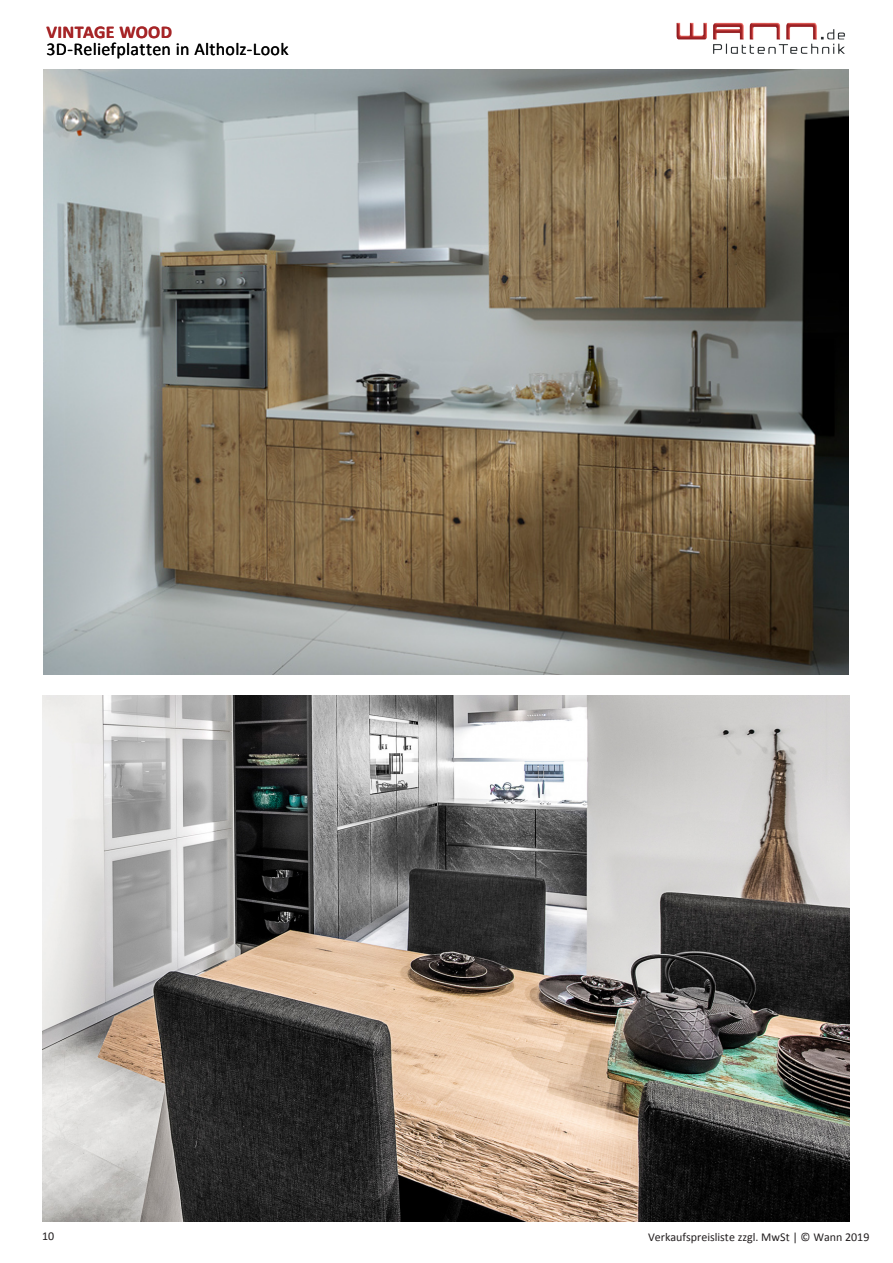
<style>
.page{position:relative;width:893px;height:1263px;background:#fff}
.page>*{position:absolute;margin:0;border:0;box-sizing:border-box;transform-origin:0 0}
.t1{font:18px "Calibri";letter-spacing:.015em;color:#000}
.t2{font:700 18px "Calibri";letter-spacing:.02em;color:#a62527}
.t3{font:12px "Calibri";color:#231f20}
</style>
<div class="page">
<img style="left:676px;top:22px;width:169px;height:32px">
<img style="left:44px;top:70px;width:805px;height:604px">
<img style="left:42px;top:695px;width:807px;height:526px">
<h1 class="t2" style="left:46px;top:21px;width:127px">VINTAGE WOOD</h1>
<h1 class="t1" style="left:46px;top:36px;width:244px">3D-Reliefplatten in Altholz-Look</h1>
<p class="t3" style="left:42px;top:1227px;width:14px">10</p>
<p class="t3" style="left:648px;top:1229px;width:223px">Verkaufspreisliste zzgl. MwSt | © Wann 2019</p>
</div>
